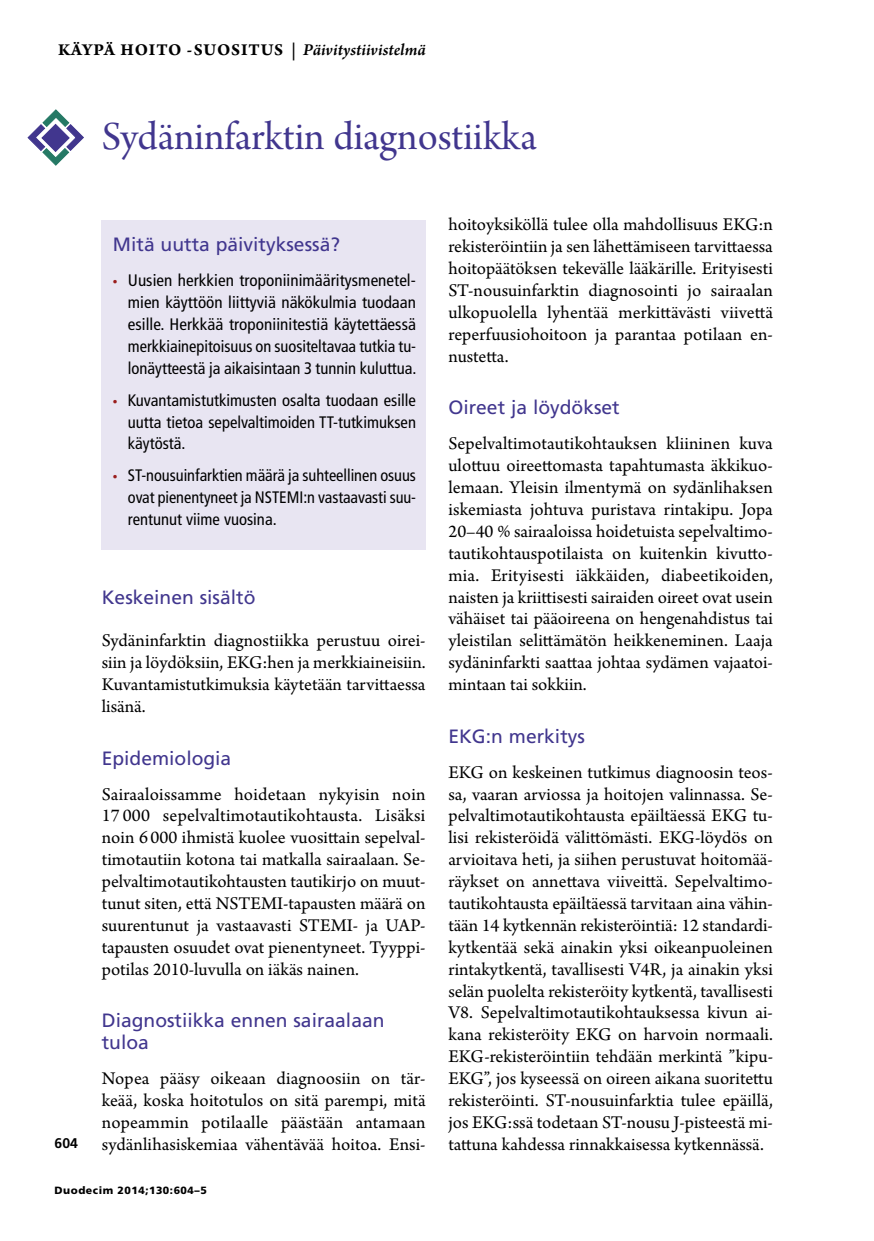
<style>
.page{position:relative;width:874px;height:1241px;background:#fff}
.page>*{position:absolute;margin:0;border:0;box-sizing:border-box;transform-origin:0 0}
.t1{font:42px "Arno Pro Subhead";color:#41368e}
.t2{font:19.25px/21.9px "Frutiger LT Std";color:#41368e}
.t3{font:18.9px/21.9px "Arno Pro";color:#000;text-align:justify}
.t4{font:17.5px "Arno Pro Bold Sm Text";letter-spacing:.05em;color:#000}
.t5{font:condensed 16.62px/21.9px "Frutiger LT Std";color:#000;text-align:justify}
.t6{font:700 14px "Frutiger LT Std";color:#000}
.t7{font:900 10.5px "Frutiger LT Std";letter-spacing:.05em;color:#000}
.s1{font-family:"Arno Pro";font-weight:600}
.s2{font-family:"Arno Pro";font-weight:600;font-style:italic}
.s3{font-family:"Myriad Pro";font-stretch:normal;color:#9a1e1d}
</style>
<div class="page">
<svg style="left:28px;top:110px;width:55px;height:55px"></svg>
<div style="left:101px;top:220px;width:324px;height:329px;background:#e8e5f2"></div>
<p class="t4" style="left:58px;top:39px;width:369px">KÄYPÄ HOITO -SUOSITUS <span class="s1">|</span> <span class="s2">Päivitystiivistelmä</span></p>
<h1 class="t1" style="left:102px;top:113px;width:436px">Sydäninfarktin diagnostiikka</h1>
<p class="t2" style="left:113px;top:234px;width:228px">Mitä uutta päivityksessä?</p>
<p class="t5" style="left:128px;top:269px;width:290px;text-indent:-15px"><span class="s3">•</span> Uusien herkkien troponiinimääritysmenetel&shy;mien käyttöön liittyviä näkökulmia tuodaan esille. Herkkää troponiinitestiä käytettäessä merkkiainepitoisuus on suositeltavaa tutkia tu&shy;lonäytteestä ja aikaisintaan 3 tunnin kuluttua.</p>
<p class="t5" style="left:128px;top:389px;width:289px;text-indent:-15px"><span class="s3">•</span> Kuvantamistutkimusten osalta tuodaan esille uutta tietoa sepelvaltimoiden TT-tutkimuksen käytöstä.</p>
<p class="t5" style="left:128px;top:464px;width:289px;text-indent:-15px"><span class="s3">•</span> ST-nousuinfarktien määrä ja suhteellinen osuus ovat pienentyneet ja NSTEMI:n vastaavasti suu&shy;rentunut viime vuosina.</p>
<p class="t2" style="left:102px;top:586px;width:155px">Keskeinen sisältö</p>
<p class="t3" style="left:102px;top:630px;width:325px">Sydäninfarktin diagnostiikka perustuu oirei&shy;siin ja löydöksiin, EKG:hen ja merkkiaineisiin.<br>Kuvantamistutkimuksia käytetään tarvittaessa lisänä.</p>
<p class="t2" style="left:102px;top:746px;width:131px">Epidemiologia</p>
<p class="t3" style="left:102px;top:783px;width:325px">Sairaaloissamme hoidetaan nykyisin noin 17 000 sepelvaltimotautikohtausta. Lisäksi noin 6 000 ihmistä kuolee vuosittain sepelval&shy;timotautiin kotona tai matkalla sairaalaan. Se&shy;pelvaltimotautikohtausten tautikirjo on muut&shy;tunut siten, että NSTEMI-tapausten määrä on suurentunut ja vastaavasti STEMI- ja UAP&shy;tapausten osuudet ovat pienentyneet. Tyyppi&shy;potilas 2010-luvulla on iäkäs nainen.</p>
<p class="t2" style="left:102px;top:1009px;width:284px">Diagnostiikka ennen sairaalaan tuloa</p>
<p class="t3" style="left:102px;top:1068px;width:325px">Nopea pääsy oikeaan diagnoosiin on tär&shy;keää, koska hoitotulos on sitä parempi, mitä nopeammin potilaalle päästään antamaan sydänlihasiskemiaa vähentävää hoitoa. Ensi-</p>
<p class="t6" style="left:55px;top:1134px;width:25px">604</p>
<p class="t7" style="left:55px;top:1183px;width:153px">Duodecim 2014;130:604–5</p>
<p class="t3" style="left:448px;top:215px;width:326px">hoitoyksiköllä tulee olla mahdollisuus EKG:n rekisteröintiin ja sen lähettämiseen tarvittaessa hoitopäätöksen tekevälle lääkärille. Erityisesti ST-nousuinfarktin diagnosointi jo sairaalan ulkopuolella lyhentää merkittävästi viivettä reperfuusiohoitoon ja parantaa potilaan en&shy;nustetta.</p>
<p class="t2" style="left:448px;top:396px;width:173px">Oireet ja löydökset</p>
<p class="t3" style="left:448px;top:433px;width:326px">Sepelvaltimotautikohtauksen kliininen kuva ulottuu oireettomasta tapahtumasta äkkikuo&shy;lemaan. Yleisin ilmentymä on sydänlihaksen iskemiasta johtuva puristava rintakipu. Jopa 20–40 % sairaaloissa hoidetuista sepelvaltimo&shy;tautikohtauspotilaista on kuitenkin kivutto&shy;mia. Erityisesti iäkkäiden, diabeetikoiden, naisten ja kriittisesti sairaiden oireet ovat usein vähäiset tai pääoireena on hengenahdistus tai yleistilan selittämätön heikkeneminen. Laaja sydäninfarkti saattaa johtaa sydämen vajaatoi&shy;mintaan tai sokkiin.</p>
<p class="t2" style="left:448px;top:725px;width:138px">EKG:n merkitys</p>
<p class="t3" style="left:448px;top:762px;width:326px">EKG on keskeinen tutkimus diagnoosin teos&shy;sa, vaaran arviossa ja hoitojen valinnassa. Se&shy;pelvaltimotautikohtausta epäiltäessä EKG tu&shy;lisi rekisteröidä välittömästi. EKG-löydös on arvioitava heti, ja siihen perustuvat hoitomää&shy;räykset on annettava viiveittä. Sepelvaltimo&shy;tautikohtausta epäiltäessä tarvitaan aina vähin&shy;tään 14 kytkennän rekisteröintiä: 12 standardi&shy;kytkentää sekä ainakin yksi oikeanpuoleinen rintakytkentä, tavallisesti V4R, ja ainakin yksi selän puolelta rekisteröity kytkentä, tavallisesti V8. Sepelvaltimotautikohtauksessa kivun ai&shy;kana rekisteröity EKG on harvoin normaali.<br>EKG-rekisteröintiin tehdään merkintä ”kipu-EKG”, jos kyseessä on oireen aikana suoritettu rekisteröinti. ST-nousuinfarktia tulee epäillä, jos EKG:ssä todetaan ST-nousu J-pisteestä mi&shy;tattuna kahdessa rinnakkaisessa kytkennässä.</p>
</div>
